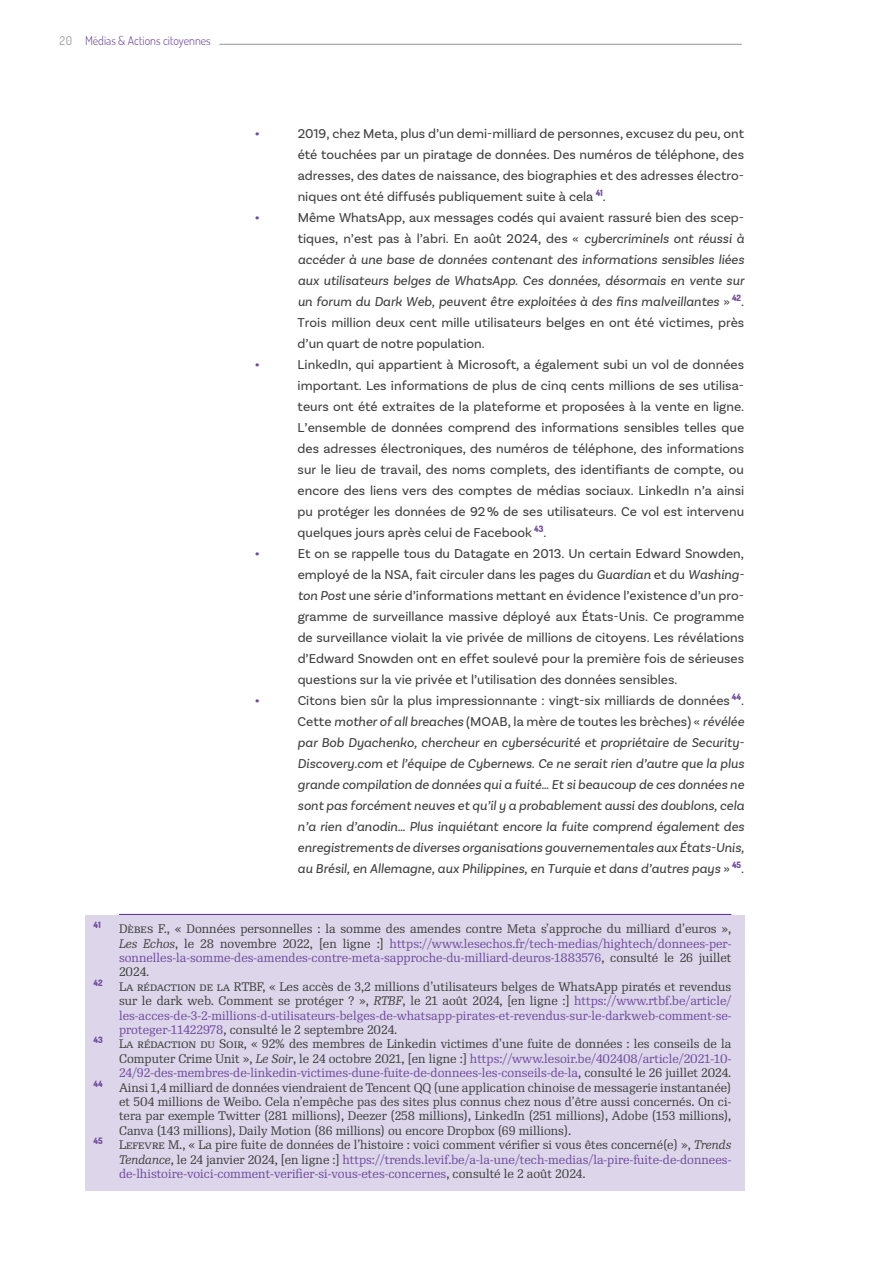
<style>
.page{position:relative;width:893px;height:1263px;background:#fff}
.page>*{position:absolute;margin:0;border:0;box-sizing:border-box;transform-origin:0 0}
.t1{font:13.5px/21px "Basic Sans";color:#3e3e3f;text-align:justify}
.t2{font:italic 13.5px/21px "Basic Sans";color:#3e3e3f;text-align:justify}
.t3{font:600 13.5px "Dosis";color:#6e4a9e}
.t4{font:12px/14.4px "Re Public";color:#3e3e3f;text-align:justify}
.t5{font:300 12px "Dosis";color:#633a96}
.t6{font:800 8.7px "Dosis";color:#6e4a9e}
.s1{font-weight:400;color:#939598}
.s2{font-style:normal}
.s3{font-style:italic}
.s4{color:#6e4a9e}
</style>
<div class="page">
<hr style="left:85px;top:44px;width:657px;height:1px;background:#939598">
<div style="left:85px;top:40px;width:134px;height:8px;background:#fff"></div>
<div style="left:85px;top:915px;width:659px;height:276px;background:#ddd6ea"></div>
<hr style="left:119px;top:914px;width:612px;height:1px;background:#633a96">
<p class="t5" style="left:60px;top:32px;width:153px"><span class="s1">20</span> Médias &amp; Actions citoyennes</p>
<p class="t3" style="left:255px;top:123px;width:6px">•</p>
<p class="t1" style="left:298px;top:123px;width:448px">2019, chez Meta, plus d’un demi-milliard de personnes, excusez du peu, ont été touchées par un piratage de données. Des numéros de téléphone, des adresses, des dates de naissance, des biographies et des adresses électro&shy;niques ont été diffusés publiquement suite à cela <sup>41</sup>.</p>
<p class="t3" style="left:255px;top:207px;width:6px">•</p>
<p class="t2" style="left:298px;top:207px;width:448px"><span class="s2">Même WhatsApp, aux messages codés qui avaient rassuré bien des scep&shy;tiques, n’est pas à l’abri. En août 2024, des «</span> cybercriminels ont réussi à accéder à une base de données contenant des informations sensibles liées aux utilisateurs belges de WhatsApp. Ces données, désormais en vente sur un forum du Dark Web, peuvent être exploitées à des fins malveillantes <span class="s2">»</span> <sup>42</sup><span class="s2">.<br>Trois million deux cent mille utilisateurs belges en ont été victimes, près d’un quart de notre population.</span></p>
<p class="t3" style="left:255px;top:354px;width:6px">•</p>
<p class="t1" style="left:298px;top:354px;width:448px">LinkedIn, qui appartient à Microsoft, a également subi un vol de données important. Les informations de plus de cinq cents millions de ses utilisa&shy;teurs ont été extraites de la plateforme et proposées à la vente en ligne.<br>L’ensemble de données comprend des informations sensibles telles que des adresses électroniques, des numéros de téléphone, des informations sur le lieu de travail, des noms complets, des identifiants de compte, ou encore des liens vers des comptes de médias sociaux. LinkedIn n’a ainsi pu protéger les données de 92% de ses utilisateurs. Ce vol est intervenu quelques jours après celui de Facebook <sup>43</sup>.</p>
<p class="t3" style="left:255px;top:543px;width:6px">•</p>
<p class="t1" style="left:298px;top:543px;width:448px">Et on se rappelle tous du Datagate en 2013. Un certain Edward Snowden, employé de la NSA, fait circuler dans les pages du <span class="s3">Guardian</span> et du <span class="s3">Washing&shy;ton Post</span> une série d’informations mettant en évidence l’existence d’un pro&shy;gramme de surveillance massive déployé aux États-Unis. Ce programme de surveillance violait la vie privée de millions de citoyens. Les révélations d’Edward Snowden ont en effet soulevé pour la première fois de sérieuses questions sur la vie privée et l’utilisation des données sensibles.</p>
<p class="t3" style="left:255px;top:690px;width:6px">•</p>
<p class="t2" style="left:298px;top:690px;width:448px"><span class="s2">Citons bien sûr la plus impressionnante : vingt-six milliards de données</span> <sup>44</sup><span class="s2">.<br>Cette</span> mother of all breaches <span class="s2">(MOAB, la mère de toutes les brèches) «</span> révélée par Bob Dyachenko, chercheur en cybersécurité et propriétaire de Security-Discovery.com et l’équipe de Cybernews. Ce ne serait rien d’autre que la plus grande compilation de données qui a fuité… Et si beaucoup de ces données ne sont pas forcément neuves et qu’il y a probablement aussi des doublons, cela n’a rien d’anodin… Plus inquiétant encore la fuite comprend également des enregistrements de diverses organisations gouvernementales aux États-Unis, au Brésil, en Allemagne, aux Philippines, en Turquie et dans d’autres pays <span class="s2">»</span> <sup>45</sup><span class="s2">.</span></p>
<p class="t6" style="left:94px;top:919px;width:9px">41</p>
<p class="t4" style="left:119px;top:922px;width:614px">Dèbes F., « Données personnelles : la somme des amendes contre Meta s’approche du milliard d’euros », <span class="s3">Les Echos</span>, le 28 novembre 2022, [en ligne :] <span class="s4">https://www.lesechos.fr/tech-medias/hightech/donnees-per&shy;sonnelles-la-somme-des-amendes-contre-meta-sapproche-du-milliard-deuros-1883576</span>, consulté le 26 juillet 2024.</p>
<p class="t6" style="left:94px;top:976px;width:11px">42</p>
<p class="t4" style="left:119px;top:979px;width:614px">La rédaction de la RTBF, « Les accès de 3,2 millions d’utilisateurs belges de WhatsApp piratés et revendus sur le dark web. Comment se protéger ? », <span class="s3">RTBF</span>, le 21 août 2024, [en ligne :] <span class="s4">https://www.rtbf.be/article/ les-acces-de-3-2-millions-d-utilisateurs-belges-de-whatsapp-pirates-et-revendus-sur-le-darkweb-comment-se&shy;proteger-11422978</span>, consulté le 2 septembre 2024.</p>
<p class="t6" style="left:94px;top:1034px;width:11px">43</p>
<p class="t4" style="left:119px;top:1037px;width:614px">La rédaction du Soir, « 92% des membres de Linkedin victimes d’une fuite de données : les conseils de la Computer Crime Unit », <span class="s3">Le Soir</span>, le 24 octobre 2021, [en ligne :] <span class="s4">https://www.lesoir.be/402408/article/2021-10- 24/92-des-membres-de-linkedin-victimes-dune-fuite-de-donnees-les-conseils-de-la</span>, consulté le 26 juillet 2024.</p>
<p class="t6" style="left:94px;top:1077px;width:11px">44</p>
<p class="t4" style="left:119px;top:1080px;width:614px">Ainsi 1,4 milliard de données viendraient de Tencent QQ (une application chinoise de messagerie instantanée) et 504 millions de Weibo. Cela n’empêche pas des sites plus connus chez nous d’être aussi concernés. On ci&shy;tera par exemple Twitter (281 millions), Deezer (258 millions), LinkedIn (251 millions), Adobe (153 millions), Canva (143 millions), Daily Motion (86 millions) ou encore Dropbox (69 millions).</p>
<p class="t6" style="left:94px;top:1135px;width:11px">45</p>
<p class="t4" style="left:119px;top:1138px;width:614px">Lefevre M., « La pire fuite de données de l’histoire : voici comment vérifier si vous êtes concerné(e) », <span class="s3">Trends Tendance</span>, le 24 janvier 2024, [en ligne :] <span class="s4">https://trends.levif.be/a-la-une/tech-medias/la-pire-fuite-de-donnees&shy;de-lhistoire-voici-comment-verifier-si-vous-etes-concernes</span>, consulté le 2 août 2024.</p>
</div>
